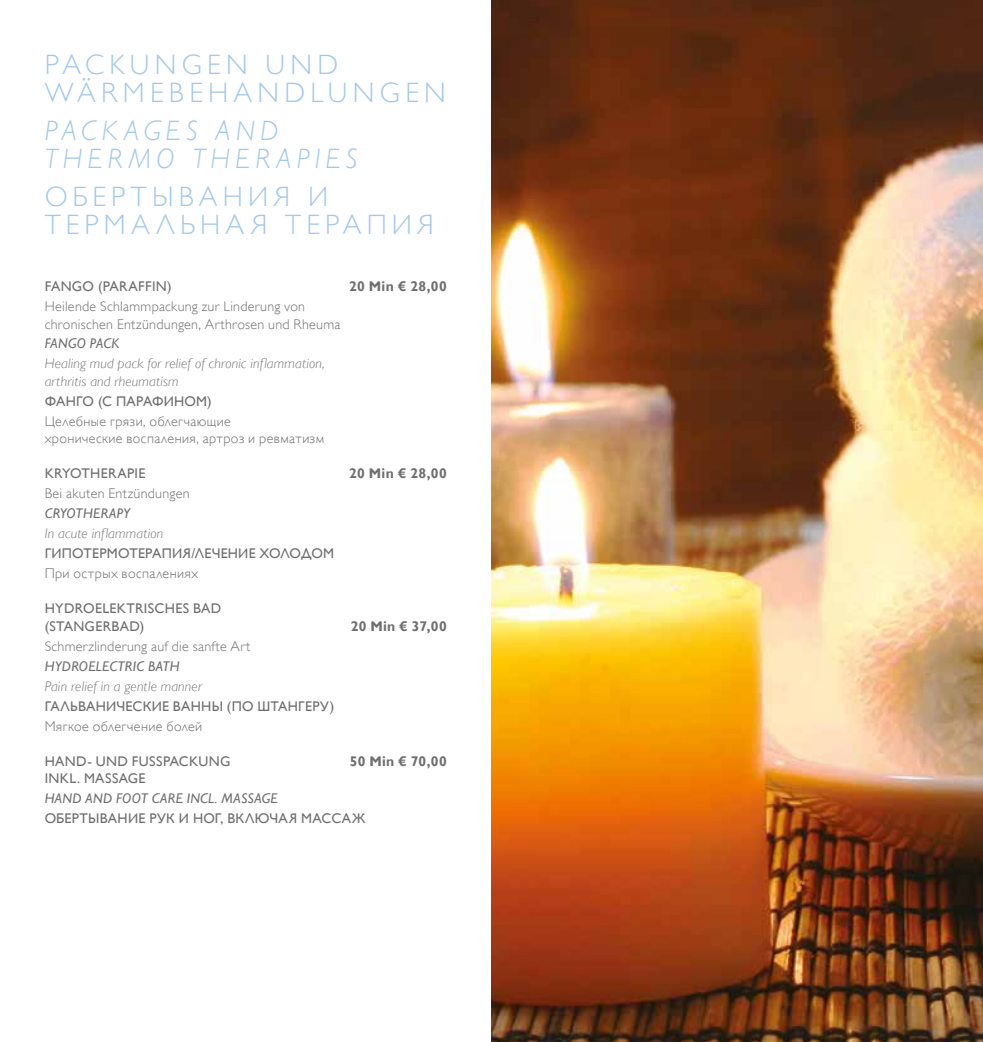
<style>
.page{position:relative;width:983px;height:1042px;background:#fff}
.page>*{position:absolute;margin:0;border:0;box-sizing:border-box;transform-origin:0 0}
.t1{font:300 28px/28px "Gill Sans WGL";letter-spacing:.185em;color:#a3c9ec}
.t2{font:italic 300 28px/28px "Gill Sans WGL";letter-spacing:.185em;color:#a3c9ec}
.t3{font:300 14px/17.5px "Gill Sans WGL";letter-spacing:.025em;color:#6f6f6f}
.t4{font:14px/17.5px "Gill Sans WGL";letter-spacing:.02em;color:#6f6f6f}
.t5{font:italic 300 14px/17.5px "Gill Sans WGL";letter-spacing:.015em;color:#6f6f6f}
.t6{font:italic 14px "Gill Sans WGL";letter-spacing:.02em;color:#6f6f6f}
.t7{font:700 14px "Gill Sans WGL";letter-spacing:.025em;color:#6f6f6f}
</style>
<div class="page">
<img style="left:491px;top:0;width:491px;height:1042px">
<h1 class="t1" style="left:45px;top:51px;width:402px">PACKUNGEN UND<br>WÄRMEBEHANDLUNGEN</h1>
<h1 class="t2" style="left:45px;top:116px;width:314px">PACKAGES AND<br>THERMO THERAPIES</h1>
<h1 class="t1" style="left:45px;top:182px;width:390px">ОБЕРТЫВАНИЯ И<br>ТЕРМАЛЬНАЯ ТЕРАПИЯ</h1>
<p class="t4" style="left:45px;top:277px;width:128px">FANGO (PARAFFIN)</p>
<p class="t7" style="left:349px;top:277px;width:99px">20 Min € 28,00</p>
<p class="t3" style="left:45px;top:298px;width:297px">Heilende Schlammpackung zur Linderung von chronischen Entzündungen, Arthrosen und Rheuma</p>
<p class="t6" style="left:45px;top:334px;width:76px">FANGO PACK</p>
<p class="t5" style="left:45px;top:355px;width:281px">Healing mud pack for relief of chronic inflammation, arthritis and rheumatism</p>
<p class="t4" style="left:45px;top:392px;width:168px">ФАНГО (С ПАРАФИНОМ)</p>
<p class="t3" style="left:45px;top:412px;width:281px">Целебные грязи, облегчающие<br>хронические воспаления, артроз и ревматизм</p>
<p class="t4" style="left:45px;top:465px;width:102px">KRYOTHERAPIE</p>
<p class="t7" style="left:349px;top:464px;width:99px">20 Min € 28,00</p>
<p class="t3" style="left:45px;top:485px;width:146px">Bei akuten Entzündungen</p>
<p class="t6" style="left:45px;top:504px;width:87px">CRYOTHERAPY</p>
<p class="t5" style="left:45px;top:525px;width:120px">In acute inflammation</p>
<p class="t4" style="left:45px;top:545px;width:291px">ГИПОТЕРМОТЕРАПИЯ/ЛЕЧЕНИЕ ХОЛОДОМ</p>
<p class="t3" style="left:45px;top:565px;width:155px">При острых воспалениях</p>
<p class="t4" style="left:45px;top:600px;width:178px">HYDROELEKTRISCHES BAD (STANGERBAD)</p>
<p class="t7" style="left:350px;top:616px;width:98px">20 Min € 37,00</p>
<p class="t3" style="left:45px;top:637px;width:207px">Schmerzlinderung auf die sanfte Art</p>
<p class="t6" style="left:45px;top:656px;width:136px">HYDROELECTRIC BATH</p>
<p class="t5" style="left:45px;top:677px;width:159px">Pain relief in a gentle manner</p>
<p class="t4" style="left:45px;top:697px;width:291px">ГАЛЬВАНИЧЕСКИЕ ВАННЫ (ПО ШТАНГЕРУ)</p>
<p class="t3" style="left:45px;top:717px;width:159px">Мягкое облегчение болей</p>
<p class="t4" style="left:45px;top:752px;width:187px">HAND- UND FUSSPACKUNG</p>
<p class="t7" style="left:349px;top:751px;width:98px">50 Min € 70,00</p>
<p class="t4" style="left:45px;top:770px;width:102px">INKL. MASSAGE</p>
<p class="t6" style="left:45px;top:789px;width:234px">HAND AND FOOT CARE INCL. MASSAGE</p>
<p class="t4" style="left:45px;top:809px;width:322px">ОБЕРТЫВАНИЕ РУК И НОГ, ВКЛЮЧАЯ МАССАЖ</p>
</div>
